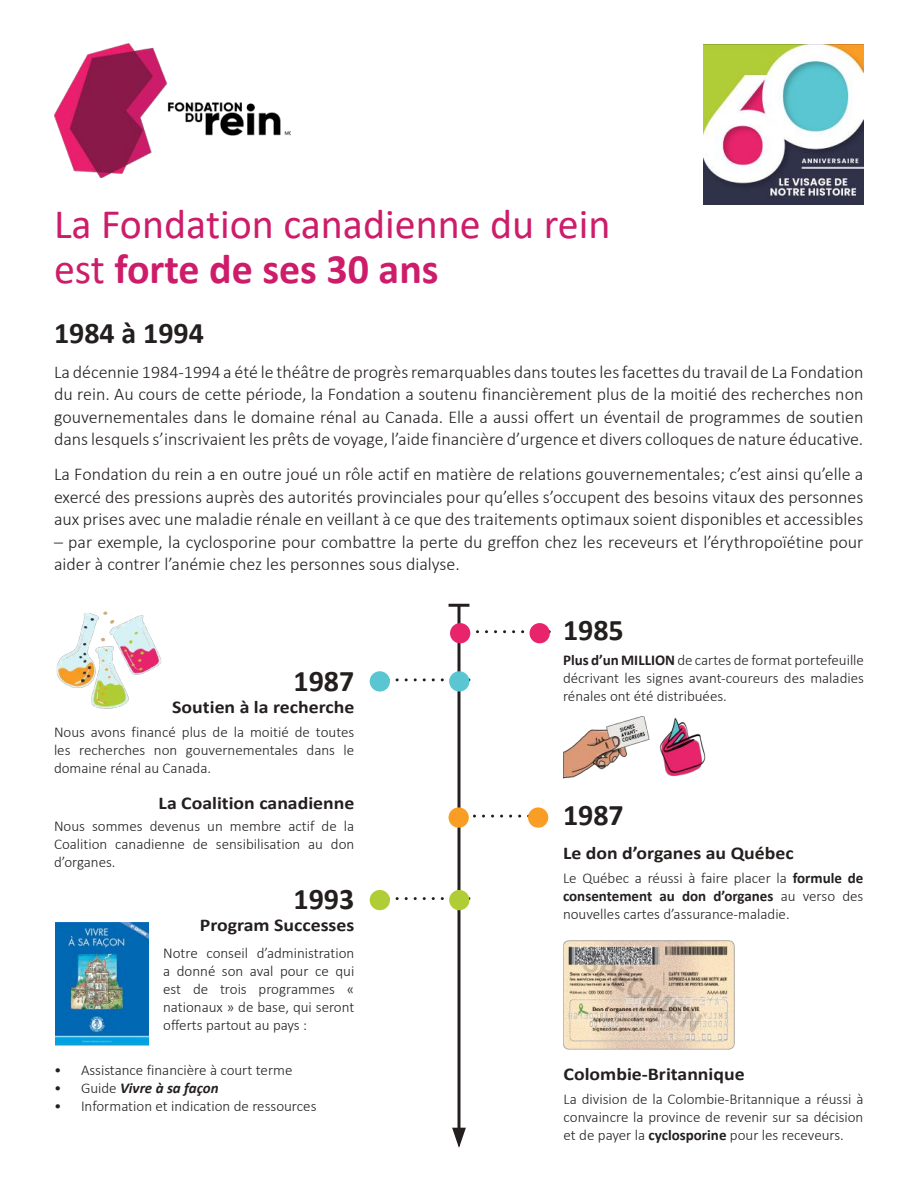
<style>
.page{position:relative;width:918px;height:1188px;background:#fff}
.page>*{position:absolute;margin:0;border:0;box-sizing:border-box;transform-origin:0 0}
.t1{font:42px/45px "Calibri";color:#cd1d6a}
.t2{font:700 30px "Calibri";color:#241f1f}
.t3{font:300 18px/22.5px "Calibri";color:#241f1f;text-align:justify}
.t4{font:700 18px "Calibri";color:#241f1f;scale:1.1 1}
.t5{font:300 15px/18px "Calibri";color:#241f1f;text-align:justify}
.t6{font:italic 700 15px "Calibri";color:#241f1f}
.s1{font-weight:700}
.s2{font-weight:300;font-style:normal}
</style>
<div class="page">
<img style="left:55px;top:43px;width:236px;height:134px">
<hr style="left:458px;top:605px;width:2px;height:530px;background:#241f1f">
<hr style="left:449px;top:604px;width:20px;height:3px;background:#241f1f">
<svg style="left:470px;top:630px;width:60px;height:3px"></svg>
<div style="left:530px;top:623px;width:20px;height:20px;background:#e8246c;border-radius:50%"></div>
<div style="left:450px;top:623px;width:20px;height:20px;background:#e8246c;border-radius:50%"></div>
<svg style="left:473px;top:815px;width:55px;height:3px"></svg>
<div style="left:528px;top:807px;width:20px;height:21px;background:#f99d25;border-radius:50%"></div>
<div style="left:449px;top:807px;width:20px;height:21px;background:#f99d25;border-radius:50%"></div>
<svg style="left:452px;top:1127px;width:14px;height:21px"></svg>
<svg style="left:395px;top:678px;width:49px;height:3px"></svg>
<div style="left:449px;top:671px;width:20px;height:21px;background:#59c6d1;border-radius:50%"></div>
<div style="left:370px;top:671px;width:20px;height:21px;background:#59c6d1;border-radius:50%"></div>
<img style="left:563px;top:940px;width:172px;height:109px">
<img style="left:56px;top:923px;width:92px;height:122px">
<svg style="left:395px;top:897px;width:49px;height:3px"></svg>
<div style="left:449px;top:890px;width:20px;height:20px;background:#b0cd36;border-radius:50%"></div>
<div style="left:370px;top:890px;width:20px;height:20px;background:#b0cd36;border-radius:50%"></div>
<img style="left:56px;top:611px;width:106px;height:98px">
<img style="left:564px;top:716px;width:142px;height:63px">
<img style="left:704px;top:44px;width:160px;height:161px">
<h1 class="t1" style="left:54px;top:200px;width:558px">La Fondation canadienne du rein est <span class="s1">forte de ses 30 ans</span></h1>
<h2 class="t2" style="left:54px;top:312px;width:152px">1984 à 1994</h2>
<p class="t3" style="left:54px;top:361px;width:811px">La décennie 1984-1994 a été le théâtre de progrès remarquables dans toutes les facettes du travail de La Fondation du rein. Au cours de cette période, la Fondation a soutenu financièrement plus de la moitié des recherches non gouvernementales dans le domaine rénal au Canada. Elle a aussi offert un éventail de programmes de soutien dans lesquels s’inscrivaient les prêts de voyage, l’aide financière d’urgence et divers colloques de nature éducative.</p>
<p class="t3" style="left:54px;top:463px;width:811px">La Fondation du rein a en outre joué un rôle actif en matière de relations gouvernementales; c’est ainsi qu’elle a exercé des pressions auprès des autorités provinciales pour qu’elles s’occupent des besoins vitaux des personnes aux prises avec une maladie rénale en veillant à ce que des traitements optimaux soient disponibles et accessibles</p>
<p class="t3" style="left:54px;top:530px;width:811px">– par exemple, la cyclosporine pour combattre la perte du greffon chez les receveurs et l’érythropoïétine pour aider à contrer l’anémie chez les personnes sous dialyse.</p>
<h2 class="t2" style="left:294px;top:660px;width:62px">1987</h2>
<p class="t4" style="left:172px;top:694px;width:167px">Soutien à la recherche</p>
<p class="t5" style="left:54px;top:723px;width:302px">Nous avons financé plus de la moitié de toutes les recherches non gouvernementales dans le domaine rénal au Canada.</p>
<p class="t4" style="left:159px;top:790px;width:180px">La Coalition canadienne</p>
<p class="t5" style="left:54px;top:816px;width:302px">Nous sommes devenus un membre actif de la Coalition canadienne de sensibilisation au don d’organes.</p>
<h2 class="t2" style="left:294px;top:878px;width:62px">1993</h2>
<p class="t4" style="left:200px;top:912px;width:142px">Program Successes</p>
<p class="t5" style="left:163px;top:944px;width:193px">Notre conseil d’administration a donné son aval pour ce qui est de trois programmes « nationaux » de base, qui seront offerts partout au pays :</p>
<p class="t5" style="left:54px;top:1061px;width:240px">• Assistance financière à court terme</p>
<p class="t6" style="left:54px;top:1077px;width:166px"><span class="s2">• Guide</span> Vivre à sa façon</p>
<p class="t5" style="left:54px;top:1097px;width:264px">• Information et indication de ressources</p>
<h2 class="t2" style="left:563px;top:608px;width:62px">1985</h2>
<p class="t5" style="left:563px;top:651px;width:303px"><span class="s1">Plus d’un MILLION</span> de cartes de format portefeuille décrivant les signes avant-coureurs des maladies rénales ont été distribuées.</p>
<h2 class="t2" style="left:563px;top:794px;width:62px">1987</h2>
<p class="t4" style="left:563px;top:841px;width:211px">Le don d’organes au Québec</p>
<p class="t5" style="left:563px;top:869px;width:302px">Le Québec a réussi à faire placer la <span class="s1">formule de consentement au don d’organes</span> au verso des nouvelles cartes d’assurance-maladie.</p>
<p class="t4" style="left:564px;top:1061px;width:166px">Colombie-Britannique</p>
<p class="t5" style="left:564px;top:1090px;width:301px">La division de la Colombie-Britannique a réussi à convaincre la province de revenir sur sa décision et de payer la <span class="s1">cyclosporine</span> pour les receveurs.</p>
</div>
